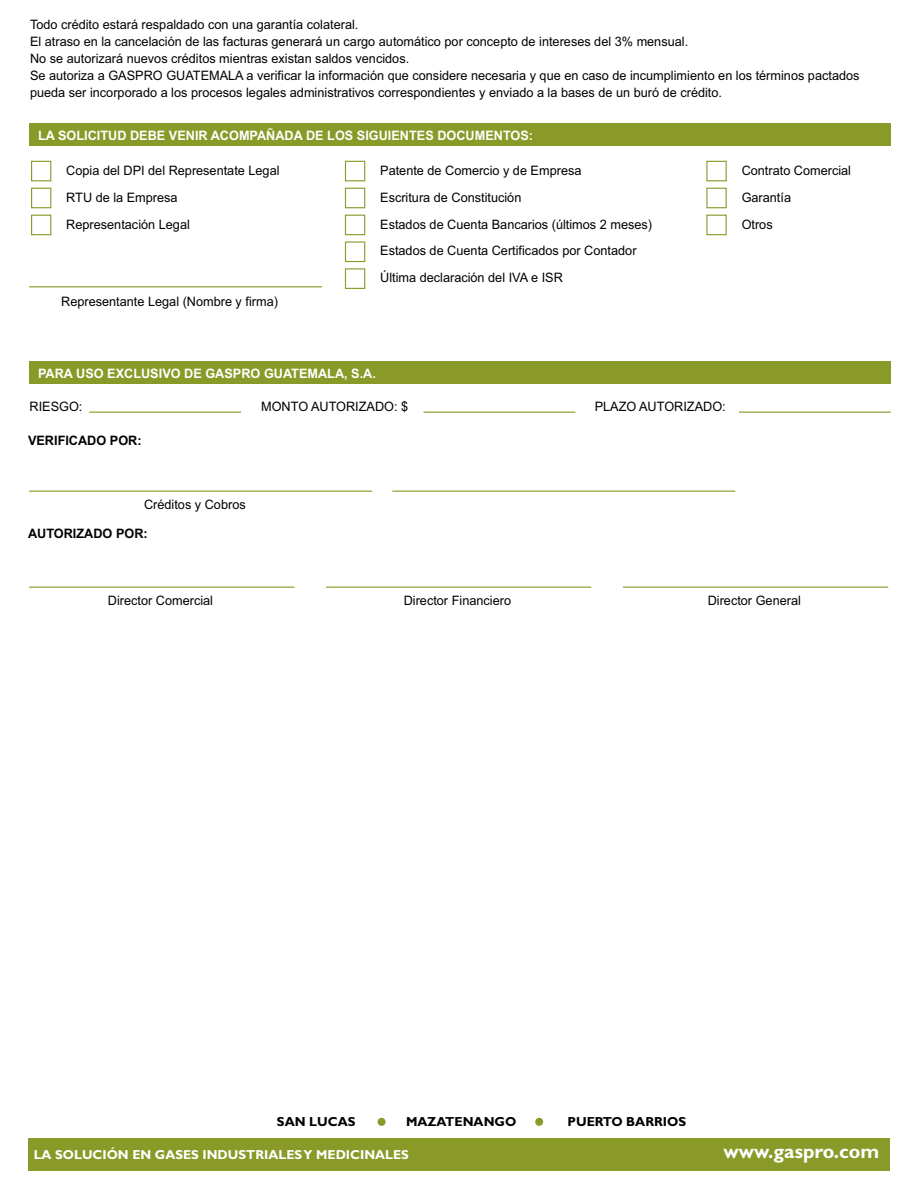
<style>
.page{position:relative;width:918px;height:1188px;background:#fff}
.page>*{position:absolute;margin:0;border:0;box-sizing:border-box;transform-origin:0 0}
.t1{font:700 19.95px "Gill Sans Std";color:#fff}
.t2{font:13.05px/26.8px "Arial";color:#000}
.t3{font:700 13.05px "Arial";color:#fff}
.t4{font:700 13.05px "Gill Sans Std";color:#fff}
.t5{font:700 13.05px "Gill Sans Std";color:#000}
.t6{font:700 13.05px "Arial";color:#000}
</style>
<div class="page">
<div style="left:30px;top:124px;width:861px;height:22px;background:#899a28"></div>
<div style="left:30px;top:362px;width:861px;height:22px;background:#899a28"></div>
<div style="left:31px;top:161px;width:20px;height:20px;border:1px solid #899a28"></div>
<div style="left:31px;top:188px;width:20px;height:20px;border:1px solid #899a28"></div>
<div style="left:31px;top:215px;width:20px;height:20px;border:1px solid #899a28"></div>
<div style="left:345px;top:161px;width:20px;height:20px;border:1px solid #899a28"></div>
<div style="left:345px;top:188px;width:20px;height:20px;border:1px solid #899a28"></div>
<div style="left:345px;top:215px;width:20px;height:20px;border:1px solid #899a28"></div>
<div style="left:345px;top:241px;width:20px;height:21px;border:1px solid #899a28"></div>
<div style="left:345px;top:268px;width:20px;height:21px;border:1px solid #899a28"></div>
<div style="left:706px;top:161px;width:21px;height:20px;border:1px solid #899a28"></div>
<div style="left:706px;top:188px;width:21px;height:20px;border:1px solid #899a28"></div>
<div style="left:706px;top:215px;width:21px;height:20px;border:1px solid #899a28"></div>
<hr style="left:29px;top:286px;width:293px;height:1px;background:#899a28">
<hr style="left:29px;top:491px;width:343px;height:1px;background:#899a28">
<hr style="left:392px;top:491px;width:343px;height:1px;background:#899a28">
<hr style="left:29px;top:587px;width:265px;height:1px;background:#899a28">
<hr style="left:326px;top:587px;width:265px;height:1px;background:#899a28">
<hr style="left:623px;top:587px;width:265px;height:1px;background:#899a28">
<hr style="left:89px;top:412px;width:152px;height:1px;background:#899a28">
<hr style="left:424px;top:412px;width:151px;height:1px;background:#899a28">
<hr style="left:739px;top:412px;width:152px;height:1px;background:#899a28">
<div style="left:28px;top:1138px;width:861px;height:33px;background:#899a28"></div>
<div style="left:378px;top:1118px;width:8px;height:8px;background:#899a28;border-radius:50%"></div>
<div style="left:535px;top:1118px;width:8px;height:8px;background:#899a28;border-radius:50%"></div>
<p class="t2" style="left:30px;top:16px;width:831px;line-height:16.8px">Todo crédito estará respaldado con una garantía colateral.<br>El atraso en la cancelación de las facturas generará un cargo automático por concepto de intereses del 3% mensual.<br>No se autorizará nuevos créditos mientras existan saldos vencidos.<br>Se autoriza a GASPRO GUATEMALA a verificar la información que considere necesaria y que en caso de incumplimiento en los términos pactados pueda ser incorporado a los procesos legales administrativos correspondientes y enviado a la bases de un buró de crédito.</p>
<p class="t3" style="left:38px;top:126px;width:497px">LA SOLICITUD DEBE VENIR ACOMPAÑADA DE LOS SIGUIENTES DOCUMENTOS:</p>
<p class="t2" style="left:66px;top:157px;width:215px">Copia del DPI del Representate Legal<br>RTU de la Empresa<br>Representación Legal</p>
<p class="t2" style="left:380px;top:157px;width:273px">Patente de Comercio y de Empresa<br>Escritura de Constitución<br>Estados de Cuenta Bancarios (últimos 2 meses)<br>Estados de Cuenta Certificados por Contador Última declaración del IVA e ISR</p>
<p class="t2" style="left:742px;top:157px;width:111px">Contrato Comercial<br>Garantía<br>Otros</p>
<p class="t2" style="left:61px;top:288px;width:218px">Representante Legal (Nombre y firma)</p>
<p class="t3" style="left:38px;top:364px;width:339px">PARA USO EXCLUSIVO DE GASPRO GUATEMALA, S.A.</p>
<p class="t2" style="left:30px;top:393px;width:54px">RIESGO:</p>
<p class="t2" style="left:261px;top:393px;width:149px">MONTO AUTORIZADO: $</p>
<p class="t2" style="left:595px;top:393px;width:133px">PLAZO AUTORIZADO:</p>
<p class="t6" style="left:28px;top:431px;width:115px">VERIFICADO POR:</p>
<p class="t2" style="left:144px;top:490px;width:103px">Créditos y Cobros</p>
<p class="t6" style="left:28px;top:524px;width:121px">AUTORIZADO POR:</p>
<p class="t2" style="left:108px;top:586px;width:107px">Director Comercial</p>
<p class="t2" style="left:404px;top:586px;width:109px">Director Financiero</p>
<p class="t2" style="left:708px;top:586px;width:95px">Director General</p>
<p class="t5" style="left:277px;top:1114px;width:80px">SAN LUCAS</p>
<p class="t5" style="left:406px;top:1114px;width:112px">MAZATENANGO</p>
<p class="t5" style="left:568px;top:1114px;width:120px">PUERTO BARRIOS</p>
<p class="t4" style="left:34px;top:1147px;width:377px">LA SOLUCIÓN EN GASES INDUSTRIALES Y MEDICINALES</p>
<p class="t1" style="left:724px;top:1140px;width:157px">www.gaspro.com</p>
</div>
